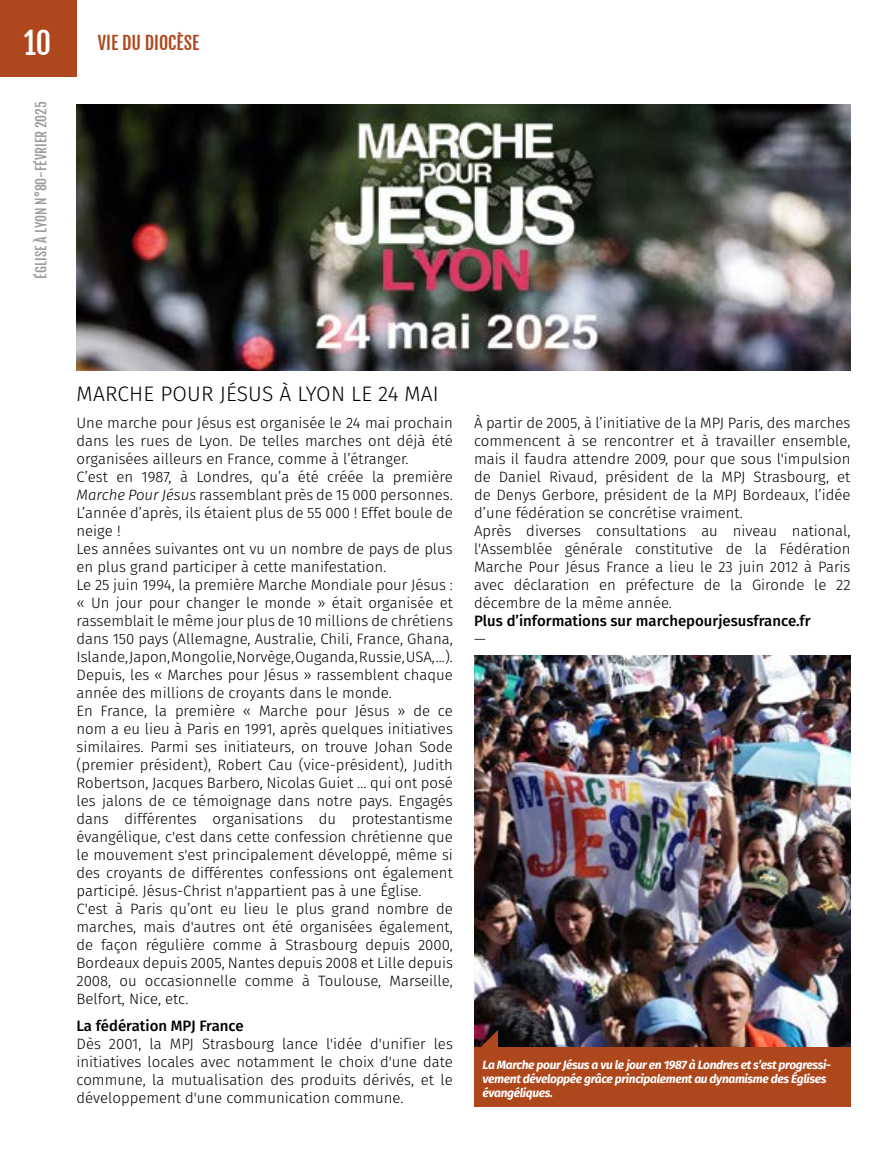
<style>
.page{position:relative;width:893px;height:1149px;background:#fff}
.page>*{position:absolute;margin:0;border:0;box-sizing:border-box;transform-origin:0 0}
.t1{font:30px "Fjalla One";color:#fff}
.t2{font:300 21px "Fira Sans";letter-spacing:.01em;color:#000}
.t3{font:18px "Fjalla One";color:#af471d}
.t4{font:300 15px/18px "Fira Sans";color:#000}
.t5{font:500 15px "Fira Sans";color:#000}
.t6{font:13.5px "Fjalla One";color:#9d9d9c}
.t7{font:italic 700 12px/14.4px "Fira Sans";letter-spacing:-.03em;color:#fff}
.s1{font-style:italic}
</style>
<div class="page">
<div style="left:0;top:0;width:77px;height:77px;background:#af471d"></div>
<img style="left:77px;top:104px;width:773px;height:266px">
<img style="left:474px;top:655px;width:376px;height:392px">
<div style="left:474px;top:1047px;width:376px;height:59px;background:#af471d"></div>
<svg style="left:481px;top:1029px;width:17px;height:18px"></svg>
<h1 class="t1" style="left:24px;top:24px;width:29px">10</h1>
<p class="t3" style="left:98px;top:32px;width:103px">VIE DU DIOCÈSE</p>
<p class="t6" style="left:33px;top:278px;width:179px;rotate:-90deg">ÉGLISE À LYON N°80-FÉVRIER 2025</p>
<h2 class="t2" style="left:77px;top:378px;width:364px">MARCHE POUR JÉSUS À LYON LE 24 MAI</h2>
<p class="t4" style="left:77px;top:413px;width:378px">Une marche pour Jésus est organisée le 24 mai prochain dans les rues de Lyon. De telles marches ont déjà été organisées ailleurs en France, comme à l’étranger.<br>C’est en 1987, à Londres, qu’a été créée la première <span class="s1">Marche Pour Jésus</span> rassemblant près de 15 000 personnes.<br>L’année d’après, ils étaient plus de 55 000 ! Effet boule de neige !<br>Les années suivantes ont vu un nombre de pays de plus en plus grand participer à cette manifestation.<br>Le 25 juin 1994, la première Marche Mondiale pour Jésus : « Un jour pour changer le monde » était organisée et rassemblait le même jour plus de 10 millions de chrétiens dans 150 pays (Allemagne, Australie, Chili, France, Ghana, Islande, Japon, Mongolie, Norvège, Ouganda, Russie, USA, ...).<br>Depuis, les « Marches pour Jésus » rassemblent chaque année des millions de croyants dans le monde.<br>En France, la première « Marche pour Jésus » de ce nom a eu lieu à Paris en 1991, après quelques initiatives similaires. Parmi ses initiateurs, on trouve Johan Sode (premier président), Robert Cau (vice-président), Judith Robertson, Jacques Barbero, Nicolas Guiet … qui ont posé les jalons de ce témoignage dans notre pays. Engagés dans différentes organisations du protestantisme évangélique, c'est dans cette confession chrétienne que le mouvement s'est principalement développé, même si des croyants de différentes confessions ont également participé. Jésus-Christ n'appartient pas à une Église.<br>C'est à Paris qu’ont eu lieu le plus grand nombre de marches, mais d'autres ont été organisées également, de façon régulière comme à Strasbourg depuis 2000, Bordeaux depuis 2005, Nantes depuis 2008 et Lille depuis 2008, ou occasionnelle comme à Toulouse, Marseille, Belfort, Nice, etc.</p>
<p class="t5" style="left:77px;top:1012px;width:169px">La fédération MPJ France</p>
<p class="t4" style="left:77px;top:1033px;width:378px;text-align:justify">Dès 2001, la MPJ Strasbourg lance l'idée d'unifier les initiatives locales avec notamment le choix d'une date commune, la mutualisation des produits dérivés, et le développement d'une communication commune.</p>
<p class="t4" style="left:474px;top:413px;width:378px">À partir de 2005, à l’initiative de la MPJ Paris, des marches commencent à se rencontrer et à travailler ensemble, mais il faudra attendre 2009, pour que sous l'impulsion de Daniel Rivaud, président de la MPJ Strasbourg, et de Denys Gerbore, président de la MPJ Bordeaux, l’idée d’une fédération se concrétise vraiment.<br>Après diverses consultations au niveau national, l'Assemblée générale constitutive de la Fédération Marche Pour Jésus France a lieu le 23 juin 2012 à Paris avec déclaration en préfecture de la Gironde le 22 décembre de la même année.</p>
<p class="t5" style="left:474px;top:608px;width:338px">Plus d’informations sur marchepourjesusfrance.fr</p>
<p class="t4" style="left:474px;top:629px;width:13px">—</p>
<p class="t7" style="left:483px;top:1055px;width:350px">La Marche pour Jésus a vu le jour en 1987 à Londres et s’est progressi&shy;vement développée grâce principalement au dynamisme des Églises évangéliques.</p>
</div>
